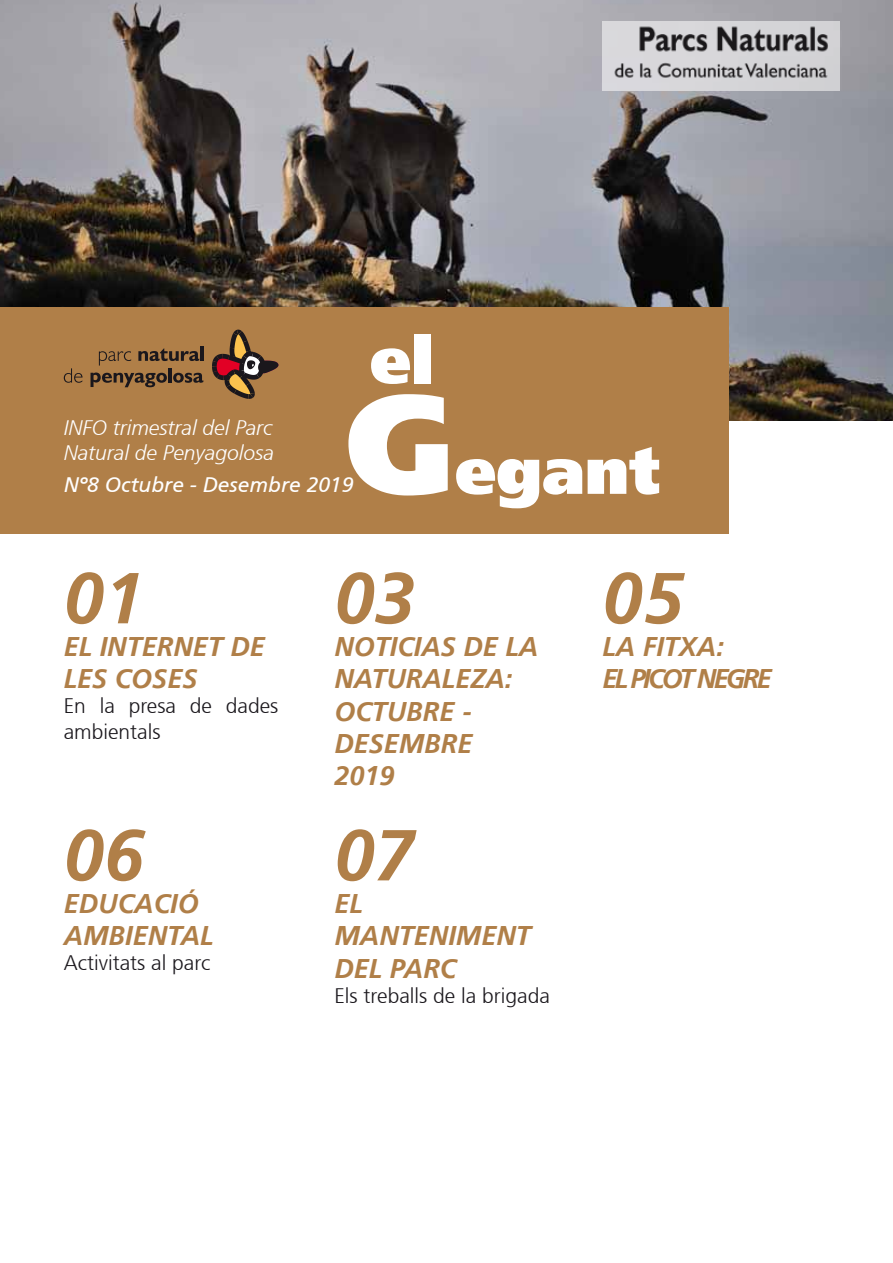
<style>
.page{position:relative;width:893px;height:1263px;background:#fff}
.page>*{position:absolute;margin:0;border:0;box-sizing:border-box;transform-origin:0 0}
.t1{font:italic 700 72px "Frutiger 66";color:#b07f48}
.t2{font:900 65.4px "Frutiger 95";color:#fff}
.t3{font:italic 700 27px/32.4px "Frutiger 66";color:#b07f48}
.t4{font:italic 700 27px/32.4px "Frutiger 66";letter-spacing:-.09em;color:#b07f48}
.t5{font:300 21px/25.2px "Frutiger 45";color:#1a171c}
.t6{font:italic 300 21px/25.2px "Frutiger 46";color:#fff}
.t7{font:italic 21px "Frutiger 56";color:#fff}
.s1{font-size:140.4px}
</style>
<div class="page">
<img style="left:0;top:0;width:893px;height:421px">
<div style="left:0;top:308px;width:728px;height:226px;background:#b07f48"></div>
<hr style="left:168px;top:368px;width:4px;height:15px;background:#1a171c">
<hr style="left:201px;top:347px;width:3px;height:14px;background:#1a171c">
<svg style="left:212px;top:330px;width:66px;height:69px"></svg>
<svg style="left:99px;top:351px;width:32px;height:15px"></svg>
<svg style="left:138px;top:348px;width:61px;height:13px"></svg>
<svg style="left:64px;top:368px;width:19px;height:15px"></svg>
<svg style="left:91px;top:372px;width:76px;height:15px"></svg>
<svg style="left:173px;top:373px;width:30px;height:10px"></svg>
<div style="left:602px;top:22px;width:238px;height:69px;background:#d5d5d8"></div>
<img style="left:614px;top:26px;width:214px;height:52px">
<h2 class="t2" style="left:370px;top:320px;width:66px">el</h2>
<h2 class="t2" style="left:346px;top:431px;width:315px"><span class="s1">G</span>egant</h2>
<p class="t6" style="left:64px;top:416px;width:212px">INFO trimestral del Parc<br>Natural de Penyagolosa</p>
<p class="t7" style="left:64px;top:473px;width:291px">Nº8 Octubre - Desembre 2019</p>
<h1 class="t1" style="left:64px;top:556px;width:82px">01</h1>
<p class="t3" style="left:64px;top:630px;width:203px">EL INTERNET DE<br>LES COSES</p>
<p class="t5" style="left:64px;top:694px;width:216px">En la presa de dades ambientals</p>
<h1 class="t1" style="left:64px;top:813px;width:82px">06</h1>
<p class="t3" style="left:64px;top:887px;width:152px">EDUCACIÓ<br>AMBIENTAL</p>
<p class="t5" style="left:64px;top:951px;width:148px">Activitats al parc</p>
<h1 class="t1" style="left:334px;top:556px;width:82px">03</h1>
<p class="t3" style="left:334px;top:630px;width:206px">NOTICIAS DE LA<br>NATURALEZA:<br>OCTUBRE -<br>DESEMBRE<br>2019</p>
<h1 class="t1" style="left:334px;top:813px;width:82px">07</h1>
<p class="t3" style="left:334px;top:887px;width:198px">EL<br>MANTENIMENT<br>DEL PARC</p>
<p class="t5" style="left:334px;top:983px;width:217px">Els treballs de la brigada</p>
<h1 class="t1" style="left:602px;top:556px;width:82px">05</h1>
<p class="t4" style="left:602px;top:630px;width:171px">LA FITXA:<br>EL PICOT NEGRE</p>
</div>
